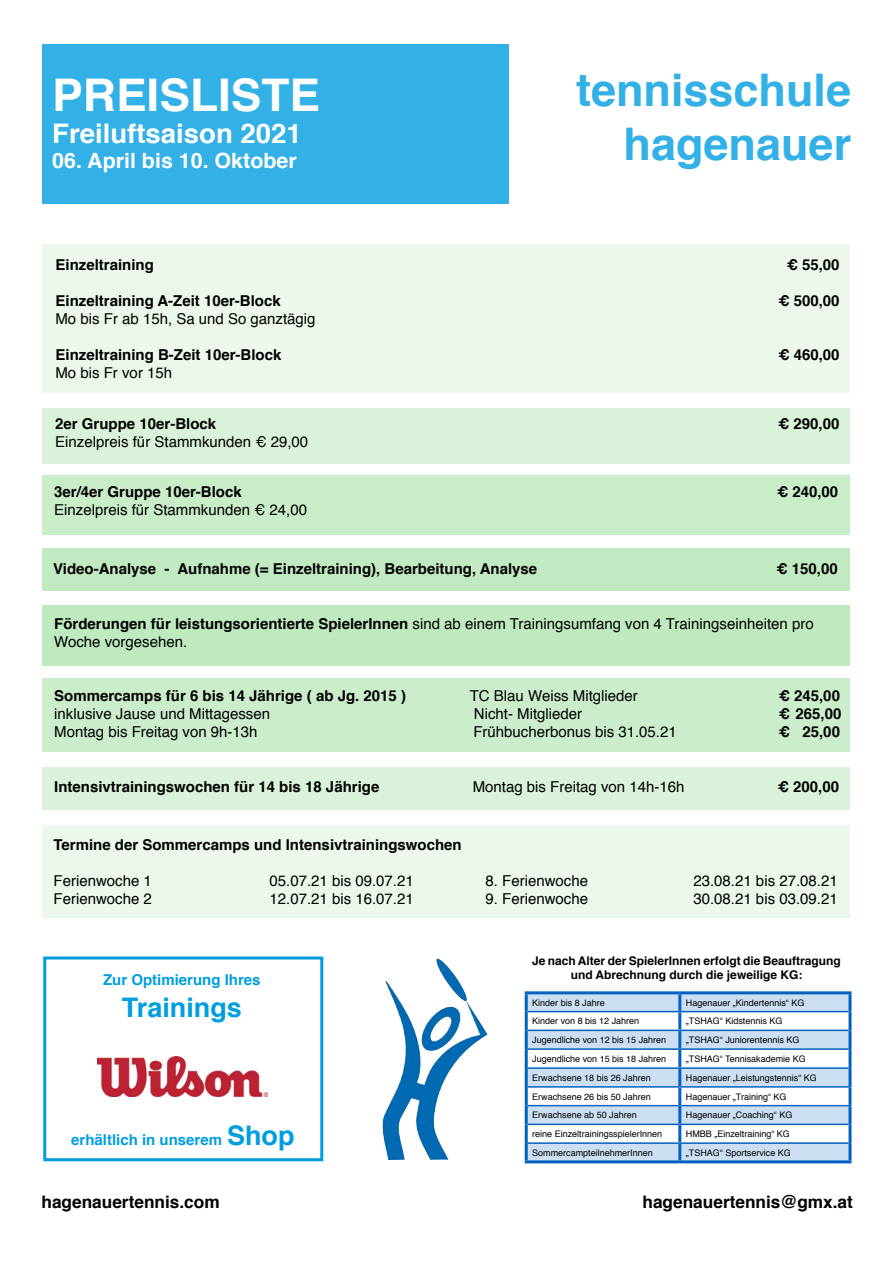
<style>
.page{position:relative;width:893px;height:1263px;background:#fff}
.page>*{position:absolute;margin:0;border:0;box-sizing:border-box;transform-origin:0 0}
.t1{font:700 45px/54px "Helvetica";color:#33b1e7;text-align:right}
.t2{font:700 45px "Helvetica";color:#fff}
.t3{font:700 27px "Helvetica";color:#fff}
.t4{font:700 27px "Helvetica";color:#009ee0}
.t5{font:700 21px "Helvetica";color:#fff}
.t6{font:700 17.25px "Helvetica";color:#000}
.t7{font:15px/18px "Helvetica";color:#000}
.t8{font:700 15px "Helvetica";color:#000}
.t9{font:700 15px "Helvetica";color:#009ee0}
.t10{font:700 12px/14.4px "Helvetica";color:#000;text-align:center}
.t11{font:9px "Helvetica";color:#000}
.s1{font-weight:700}
.s2{font-size:27px}
</style>
<div class="page">
<div style="left:43px;top:44px;width:466px;height:159px;background:#33b1e7"></div>
<div style="left:43px;top:825px;width:807px;height:92px;background:#ebf8eb"></div>
<div style="left:43px;top:548px;width:807px;height:43px;background:#c2eac2"></div>
<div style="left:43px;top:678px;width:807px;height:73px;background:#ccedcc"></div>
<div style="left:43px;top:408px;width:807px;height:55px;background:#d9f2d9"></div>
<div style="left:43px;top:476px;width:807px;height:59px;background:#c9ecc9"></div>
<div style="left:43px;top:244px;width:807px;height:149px;background:#ebf8eb"></div>
<div style="left:43px;top:767px;width:807px;height:42px;background:#d9f2d9"></div>
<div style="left:43px;top:605px;width:807px;height:60px;background:#bfe9bf"></div>
<div style="left:43px;top:956px;width:280px;height:205px;border:3px solid #009ee0"></div>
<img style="left:98px;top:1056px;width:170px;height:40px">
<svg style="left:528px;top:994px;width:320px;height:166px;fill:#ccdff2"></svg>
<hr style="left:848px;top:1011px;width:3px;height:19px;background:#0061c0">
<hr style="left:848px;top:1049px;width:3px;height:19px;background:#0061c0">
<hr style="left:848px;top:1106px;width:3px;height:18px;background:#0061c0">
<hr style="left:848px;top:1143px;width:3px;height:17px;background:#0061c0">
<hr style="left:680px;top:1160px;width:171px;height:3px;background:#0061c0">
<hr style="left:680px;top:991px;width:171px;height:3px;background:#0061c0">
<hr style="left:848px;top:994px;width:3px;height:17px;background:#0061c0">
<hr style="left:680px;top:1011px;width:168px;height:1px;background:#0061c0">
<hr style="left:680px;top:1029px;width:168px;height:2px;background:#0061c0">
<hr style="left:680px;top:1048px;width:168px;height:2px;background:#0061c0">
<hr style="left:848px;top:1030px;width:3px;height:19px;background:#0061c0">
<hr style="left:848px;top:1087px;width:3px;height:18px;background:#0061c0">
<hr style="left:681px;top:1105px;width:170px;height:1px;background:#0061c0">
<hr style="left:680px;top:1067px;width:168px;height:2px;background:#0061c0">
<hr style="left:680px;top:1086px;width:171px;height:1px;background:#0061c0">
<hr style="left:848px;top:1068px;width:3px;height:18px;background:#0061c0">
<hr style="left:680px;top:1123px;width:168px;height:2px;background:#0061c0">
<hr style="left:680px;top:1142px;width:168px;height:2px;background:#0061c0">
<hr style="left:848px;top:1124px;width:3px;height:19px;background:#0061c0">
<hr style="left:525px;top:991px;width:155px;height:3px;background:#0061c0">
<hr style="left:525px;top:994px;width:3px;height:17px;background:#0061c0">
<hr style="left:678px;top:994px;width:3px;height:17px;background:#0061c0">
<hr style="left:525px;top:1011px;width:3px;height:19px;background:#0061c0">
<hr style="left:678px;top:1012px;width:3px;height:17px;background:#0061c0">
<hr style="left:525px;top:1030px;width:3px;height:19px;background:#0061c0">
<hr style="left:678px;top:1031px;width:3px;height:17px;background:#0061c0">
<hr style="left:525px;top:1049px;width:3px;height:19px;background:#0061c0">
<hr style="left:678px;top:1050px;width:3px;height:17px;background:#0061c0">
<hr style="left:525px;top:1068px;width:3px;height:19px;background:#0061c0">
<hr style="left:678px;top:1069px;width:3px;height:17px;background:#0061c0">
<hr style="left:525px;top:1087px;width:3px;height:18px;background:#0061c0">
<hr style="left:678px;top:1087px;width:3px;height:18px;background:#0061c0">
<hr style="left:525px;top:1105px;width:3px;height:19px;background:#0061c0">
<hr style="left:678px;top:1105px;width:3px;height:18px;background:#0061c0">
<hr style="left:525px;top:1124px;width:3px;height:19px;background:#0061c0">
<hr style="left:678px;top:1125px;width:3px;height:17px;background:#0061c0">
<hr style="left:525px;top:1143px;width:3px;height:17px;background:#0061c0">
<hr style="left:678px;top:1144px;width:3px;height:16px;background:#0061c0">
<hr style="left:525px;top:1160px;width:155px;height:3px;background:#0061c0">
<hr style="left:528px;top:1011px;width:152px;height:1px;background:#0061c0">
<hr style="left:528px;top:1029px;width:152px;height:2px;background:#0061c0">
<hr style="left:528px;top:1048px;width:152px;height:2px;background:#0061c0">
<hr style="left:528px;top:1067px;width:152px;height:2px;background:#0061c0">
<hr style="left:528px;top:1086px;width:152px;height:1px;background:#0061c0">
<hr style="left:528px;top:1105px;width:150px;height:1px;background:#0061c0">
<hr style="left:528px;top:1123px;width:152px;height:2px;background:#0061c0">
<hr style="left:528px;top:1142px;width:152px;height:2px;background:#0061c0">
<img style="left:382px;top:958px;width:105px;height:202px">
<h1 class="t2" style="left:52px;top:59px;width:269px">PREISLISTE</h1>
<h2 class="t3" style="left:52px;top:112px;width:251px">Freiluftsaison 2021</h2>
<h3 class="t5" style="left:52px;top:144px;width:246px">06. April bis 10. Oktober</h3>
<h1 class="t1" style="left:576px;top:64px;width:277px">tennisschule hagenauer</h1>
<p class="t8" style="left:55px;top:252px;width:100px">Einzeltraining</p>
<p class="t8" style="left:787px;top:252px;width:54px">€ 55,00</p>
<p class="t8" style="left:55px;top:288px;width:227px">Einzeltraining A-Zeit 10er-Block</p>
<p class="t8" style="left:778px;top:288px;width:63px">€ 500,00</p>
<p class="t7" style="left:55px;top:310px;width:262px">Mo bis Fr ab 15h, Sa und So ganztägig</p>
<p class="t8" style="left:55px;top:342px;width:227px">Einzeltraining B-Zeit 10er-Block</p>
<p class="t8" style="left:778px;top:342px;width:63px">€ 460,00</p>
<p class="t7" style="left:55px;top:364px;width:118px">Mo bis Fr vor 15h</p>
<p class="t8" style="left:55px;top:412px;width:162px">2er Gruppe 10er-Block</p>
<p class="t8" style="left:778px;top:412px;width:63px">€ 290,00</p>
<p class="t7" style="left:55px;top:433px;width:254px">Einzelpreis für Stammkunden € 29,00</p>
<p class="t8" style="left:54px;top:479px;width:189px">3er/4er Gruppe 10er-Block</p>
<p class="t8" style="left:777px;top:479px;width:63px">€ 240,00</p>
<p class="t7" style="left:54px;top:501px;width:254px">Einzelpreis für Stammkunden € 24,00</p>
<p class="t8" style="left:53px;top:556px;width:486px">Video-Analyse - Aufnahme (= Einzeltraining), Bearbeitung, Analyse</p>
<p class="t8" style="left:777px;top:556px;width:63px">€ 150,00</p>
<p class="t7" style="left:54px;top:615px;width:761px"><span class="s1">Förderungen für leistungsorientierte SpielerInnen</span> sind ab einem Trainingsumfang von 4 Trainingseinheiten pro<br>Woche vorgesehen.</p>
<p class="t8" style="left:54px;top:683px;width:353px">Sommercamps für 6 bis 14 Jährige ( ab Jg. 2015 )</p>
<p class="t7" style="left:470px;top:687px;width:170px">TC Blau Weiss Mitglieder</p>
<p class="t8" style="left:779px;top:683px;width:63px">€ 245,00</p>
<p class="t7" style="left:54px;top:705px;width:217px">inklusive Jause und Mittagessen</p>
<p class="t7" style="left:474px;top:705px;width:110px">Nicht- Mitglieder</p>
<p class="t8" style="left:779px;top:701px;width:64px">€ 265,00</p>
<p class="t7" style="left:54px;top:723px;width:205px">Montag bis Freitag von 9h-13h</p>
<p class="t7" style="left:473px;top:723px;width:205px">Frühbucherbonus bis 31.05.21</p>
<p class="t8" style="left:779px;top:719px;width:63px">€ 25,00</p>
<p class="t8" style="left:54px;top:775px;width:327px">Intensivtrainingswochen für 14 bis 18 Jährige</p>
<p class="t7" style="left:473px;top:778px;width:213px">Montag bis Freitag von 14h-16h</p>
<p class="t8" style="left:778px;top:775px;width:63px">€ 200,00</p>
<p class="t8" style="left:54px;top:832px;width:410px">Termine der Sommercamps und Intensivtrainingswochen</p>
<p class="t7" style="left:54px;top:872px;width:100px">Ferienwoche 1</p>
<p class="t7" style="left:270px;top:872px;width:146px">05.07.21 bis 09.07.21</p>
<p class="t7" style="left:486px;top:872px;width:104px">8. Ferienwoche</p>
<p class="t7" style="left:693px;top:872px;width:146px">23.08.21 bis 27.08.21</p>
<p class="t7" style="left:54px;top:890px;width:100px">Ferienwoche 2</p>
<p class="t7" style="left:270px;top:890px;width:146px">12.07.21 bis 16.07.21</p>
<p class="t7" style="left:486px;top:890px;width:104px">9. Ferienwoche</p>
<p class="t7" style="left:693px;top:890px;width:146px">30.08.21 bis 03.09.21</p>
<p class="t9" style="left:103px;top:968px;width:159px">Zur Optimierung Ihres</p>
<h2 class="t4" style="left:122px;top:986px;width:122px">Trainings</h2>
<p class="t9" style="left:71px;top:1127px;width:225px">erhältlich in unserem <span class="s2">Shop</span></p>
<p class="t10" style="left:532px;top:953px;width:310px">Je nach Alter der SpielerInnen erfolgt die Beauftragung und Abrechnung durch die jeweilige KG:</p>
<p class="t11" style="left:532px;top:995px;width:74px">Kinder bis 8 Jahre</p>
<p class="t11" style="left:686px;top:995px;width:120px">Hagenauer „Kindertennis“ KG</p>
<p class="t11" style="left:532px;top:1014px;width:109px">Kinder von 8 bis 12 Jahren</p>
<p class="t11" style="left:686px;top:1014px;width:98px">„TSHAG“ Kidstennis KG</p>
<p class="t11" style="left:532px;top:1033px;width:136px">Jugendliche von 12 bis 15 Jahren</p>
<p class="t11" style="left:686px;top:1033px;width:115px">„TSHAG“ Juniorentennis KG</p>
<p class="t11" style="left:532px;top:1052px;width:136px">Jugendliche von 15 bis 18 Jahren</p>
<p class="t11" style="left:686px;top:1052px;width:121px">„TSHAG“ Tennisakademie KG</p>
<p class="t11" style="left:532px;top:1071px;width:120px">Erwachsene 18 bis 26 Jahren</p>
<p class="t11" style="left:686px;top:1071px;width:133px">Hagenauer „Leistungstennis“ KG</p>
<p class="t11" style="left:532px;top:1089px;width:120px">Erwachsene 26 bis 50 Jahren</p>
<p class="t11" style="left:686px;top:1089px;width:102px">Hagenauer „Training“ KG</p>
<p class="t11" style="left:532px;top:1108px;width:106px">Erwachsene ab 50 Jahren</p>
<p class="t11" style="left:686px;top:1108px;width:108px">Hagenauer „Coaching“ KG</p>
<p class="t11" style="left:532px;top:1127px;width:132px">reine EinzeltrainingsspielerInnen</p>
<p class="t11" style="left:686px;top:1127px;width:106px">HMBB „Einzeltraining“ KG</p>
<p class="t11" style="left:532px;top:1146px;width:122px">SommercampteilnehmerInnen</p>
<p class="t11" style="left:686px;top:1146px;width:107px">„TSHAG“ Sportservice KG</p>
<p class="t6" style="left:41px;top:1188px;width:180px">hagenauertennis.com</p>
<p class="t6" style="left:642px;top:1188px;width:212px">hagenauertennis@gmx.at</p>
</div>
